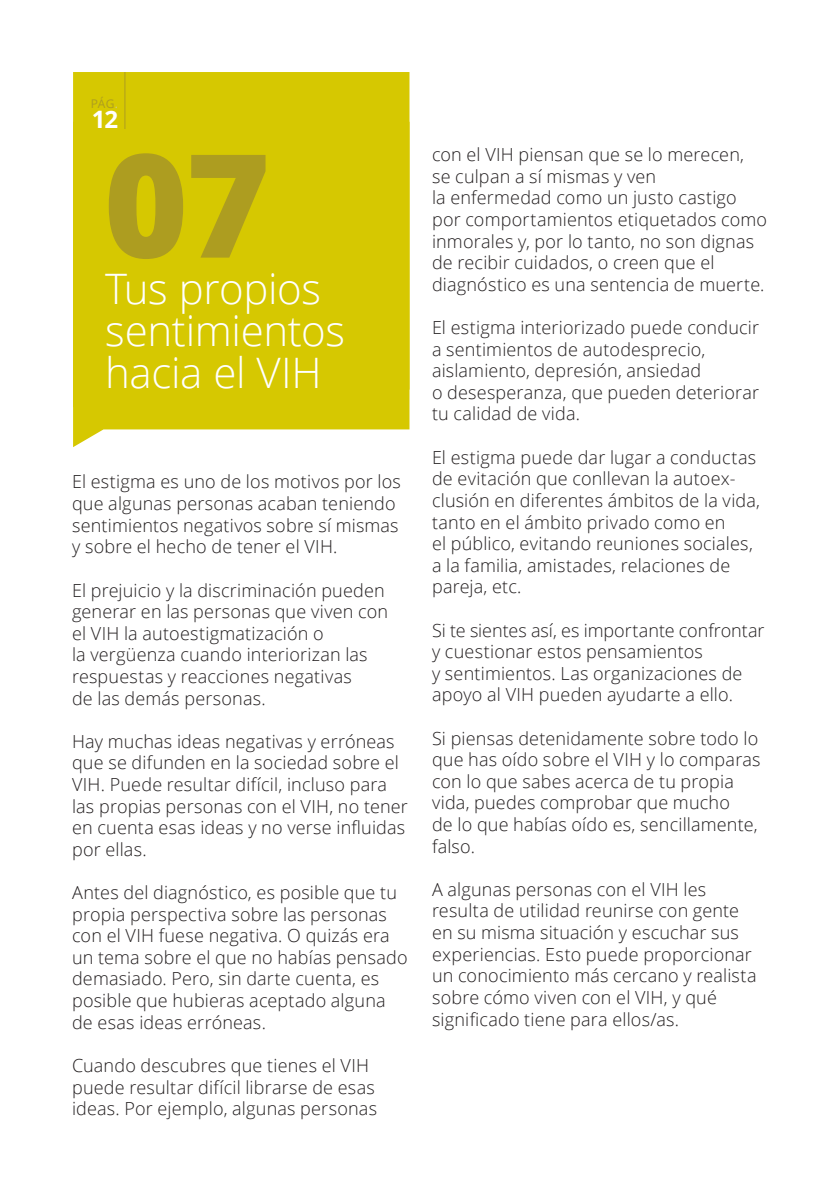
<style>
.page{position:relative;width:840px;height:1191px;background:#fff}
.page>*{position:absolute;margin:0;border:0;box-sizing:border-box;transform-origin:0 0}
.t1{font:800 144px "Open Sans";color:#ad9d20}
.t2{font:300 42px/42px "Open Sans";letter-spacing:-.01em;color:#fff}
.t3{font:700 24px "Open Sans";color:#fff}
.t4{font:300 18px/21.6px "Open Sans";letter-spacing:.01em;color:#231f20}
.t5{font:12px "Open Sans";color:#ad9d20}
.s1{color:#d1c686}
</style>
<div class="page">
<div style="left:73px;top:72px;width:336px;height:50px;background:#d6c801"></div>
<div style="left:73px;top:122px;width:336px;height:325px;background:#d6c801"></div>
<hr style="left:124px;top:72px;width:1px;height:57px;background:#ad9d20">
<p class="t5" style="left:91px;top:95px;width:29px">PÁG<span class="s1">.</span></p>
<h3 class="t3" style="left:92px;top:103px;width:28px">12</h3>
<h1 class="t1" style="left:104px;top:96px;width:168px">07</h1>
<h2 class="t2" style="left:105px;top:267px;width:241px">Tus propios sentimientos hacia el VIH</h2>
<p class="t4" style="left:72px;top:470px;width:330px">El estigma es uno de los motivos por los que algunas personas acaban teniendo sentimientos negativos sobre sí mismas y sobre el hecho de tener el VIH.</p>
<p class="t4" style="left:72px;top:578px;width:317px">El prejuicio y la discriminación pueden generar en las personas que viven con el VIH la autoestigmatización o<br>la vergüenza cuando interiorizan las respuestas y reacciones negativas<br>de las demás personas.</p>
<p class="t4" style="left:72px;top:730px;width:337px">Hay muchas ideas negativas y erróneas que se difunden en la sociedad sobre el VIH. Puede resultar difícil, incluso para las propias personas con el VIH, no tener en cuenta esas ideas y no verse influidas por ellas.</p>
<p class="t4" style="left:72px;top:881px;width:337px">Antes del diagnóstico, es posible que tu propia perspectiva sobre las personas con el VIH fuese negativa. O quizás era un tema sobre el que no habías pensado demasiado. Pero, sin darte cuenta, es posible que hubieras aceptado alguna de esas ideas erróneas.</p>
<p class="t4" style="left:72px;top:1054px;width:306px">Cuando descubres que tienes el VIH puede resultar difícil librarse de esas ideas. Por ejemplo, algunas personas</p>
<p class="t4" style="left:432px;top:143px;width:336px">con el VIH piensan que se lo merecen, se culpan a sí mismas y ven<br>la enfermedad como un justo castigo por comportamientos etiquetados como inmorales y, por lo tanto, no son dignas de recibir cuidados, o creen que el diagnóstico es una sentencia de muerte.</p>
<p class="t4" style="left:432px;top:316px;width:328px">El estigma interiorizado puede conducir a sentimientos de autodesprecio, aislamiento, depresión, ansiedad<br>o desesperanza, que pueden deteriorar tu calidad de vida.</p>
<p class="t4" style="left:432px;top:446px;width:329px">El estigma puede dar lugar a conductas de evitación que conllevan la autoex&shy;clusión en diferentes ámbitos de la vida, tanto en el ámbito privado como en<br>el público, evitando reuniones sociales, a la familia, amistades, relaciones de pareja, etc.</p>
<p class="t4" style="left:432px;top:619px;width:334px">Si te sientes así, es importante confrontar y cuestionar estos pensamientos<br>y sentimientos. Las organizaciones de apoyo al VIH pueden ayudarte a ello.</p>
<p class="t4" style="left:432px;top:727px;width:330px">Si piensas detenidamente sobre todo lo que has oído sobre el VIH y lo comparas con lo que sabes acerca de tu propia vida, puedes comprobar que mucho<br>de lo que habías oído es, sencillamente, falso.</p>
<p class="t4" style="left:432px;top:878px;width:326px">A algunas personas con el VIH les resulta de utilidad reunirse con gente en su misma situación y escuchar sus experiencias. Esto puede proporcionar un conocimiento más cercano y realista sobre cómo viven con el VIH, y qué significado tiene para ellos/as.</p>
</div>
